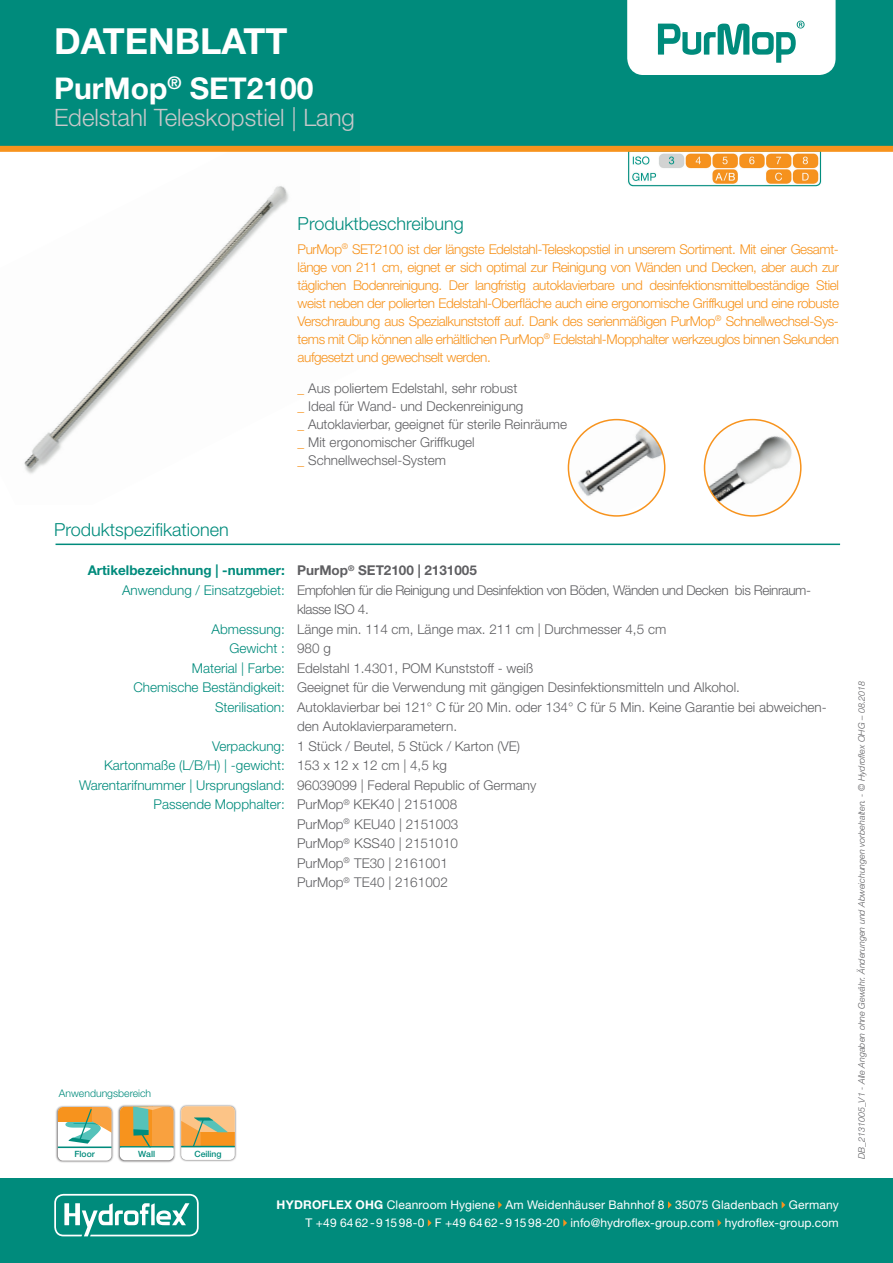
<style>
.page{position:relative;width:893px;height:1263px;background:#fff}
.page>*{position:absolute;margin:0;border:0;box-sizing:border-box;transform-origin:0 0}
.t1{font:700 36px "Helvetica Neue LT Std";color:#fff}
.t2{font:700 30px "Helvetica Neue LT Std";color:#fff}
.t3{font:300 24px "Helvetica Neue LT Std";color:#c7c8ca}
.t4{font:300 18px "Helvetica Neue LT Std";color:#008b7c}
.t5{font:300 13.5px/19.5px "Helvetica Neue LT Std";color:#5f5f62}
.t6{font:300 13.5px/18px "Helvetica Neue LT Std";letter-spacing:-.03em;color:#f7931d;text-align:justify}
.t7{font:300 13.5px "Helvetica Neue LT Std";color:#008b7c}
.t8{font:300 13.5px "Helvetica Neue LT Std";letter-spacing:-.03em;color:#5f5f62}
.t9{font:700 13.5px "Helvetica Neue LT Std";color:#008b7c}
.t10{font:700 13.5px "Helvetica Neue LT Std";color:#5f5f62}
.t11{font:12px "Helvetica Neue LT Std";letter-spacing:.01em;color:#fff}
.t12{font:300 10.5px "Helvetica Neue LT Std";color:#008b7c}
.t13{font:italic 300 9px "Helvetica Neue LT Std";color:#5f5f62}
.t14{font:500 8.7px "Helvetica Neue";letter-spacing:-.005em;color:#008b7c}
.s1{color:#f7931d}
.s2{font-weight:700}
</style>
<div class="page">
<img style="left:24px;top:186px;width:265px;height:288px">
<img style="left:628px;top:152px;width:194px;height:35px">
<div style="left:0;top:0;width:893px;height:148px;background:#008b7c"></div>
<svg style="left:627px;top:0;width:209px;height:74px;background:#d8edeb"></svg>
<div style="left:0;top:1178px;width:893px;height:85px;background:#008b7c"></div>
<svg style="left:498px;top:1201px;width:4px;height:7px"></svg>
<svg style="left:668px;top:1201px;width:4px;height:7px"></svg>
<svg style="left:782px;top:1201px;width:3px;height:7px"></svg>
<svg style="left:428px;top:1219px;width:4px;height:7px"></svg>
<svg style="left:563px;top:1219px;width:4px;height:7px"></svg>
<svg style="left:718px;top:1219px;width:3px;height:7px"></svg>
<svg style="left:54px;top:1194px;width:145px;height:42px"></svg>
<hr style="left:56px;top:544px;width:784px;height:1px;background:#008b7c">
<div style="left:0;top:146px;width:893px;height:6px;background:#f7931d"></div>
<img style="left:117px;top:1105px;width:59px;height:58px">
<div style="left:120px;top:1106px;width:54px;height:54px;background:#fff;border-radius:5px"></div>
<svg style="left:120px;top:1106px;width:54px;height:43px;background:#d1a14d"></svg>
<hr style="left:120px;top:1146px;width:54px;height:2px;background:#008b7c">
<div style="left:120px;top:1148px;width:54px;height:9px;background:#fff;border-radius:2px"></div>
<img style="left:179px;top:1105px;width:58px;height:57px">
<div style="left:181px;top:1106px;width:54px;height:54px;background:#fff;border-radius:5px"></div>
<svg style="left:181px;top:1106px;width:54px;height:40px;background:#e3b168"></svg>
<hr style="left:181px;top:1146px;width:54px;height:1px;background:#008b7c">
<img style="left:55px;top:1106px;width:59px;height:57px">
<div style="left:58px;top:1107px;width:54px;height:54px;background:#fff;border-radius:5px"></div>
<div style="left:58px;top:1107px;width:34px;height:14px;background:#f7931d"></div>
<svg style="left:65px;top:1107px;width:47px;height:36px"></svg>
<hr style="left:58px;top:1146px;width:54px;height:2px;background:#008b7c">
<img style="left:568px;top:420px;width:97px;height:96px">
<div style="left:568px;top:419px;width:97px;height:98px;border:2px solid #f7931d;border-radius:50%"></div>
<img style="left:704px;top:420px;width:97px;height:96px">
<div style="left:704px;top:419px;width:97px;height:98px;border:2px solid #f7931d;border-radius:50%"></div>
<p class="t1" style="left:54px;top:19px;width:235px">DATENBLATT</p>
<p class="t2" style="left:54px;top:70px;width:261px">PurMop<sup>®</sup> SET2100</p>
<p class="t3" style="left:54px;top:103px;width:302px">Edelstahl Teleskopstiel | Lang</p>
<p class="t4" style="left:298px;top:212px;width:168px">Produktbeschreibung</p>
<p class="t6" style="left:298px;top:240px;width:543px">PurMop<sup>®</sup> SET2100 ist der längste Edelstahl-Teleskopstiel in unserem Sortiment. Mit einer Gesamt&shy;länge von 211 cm, eignet er sich optimal zur Reinigung von Wänden und Decken, aber auch zur täglichen Bodenreinigung. Der langfristig autoklavierbare und desinfektionsmittelbeständige Stiel weist neben der polierten Edelstahl-Oberfläche auch eine ergonomische Griffkugel und eine robuste Verschraubung aus Spezialkunststoff auf. Dank des serienmäßigen PurMop<sup>®</sup> Schnellwechsel-Sys&shy;tems mit Clip können alle erhältlichen PurMop<sup>®</sup> Edelstahl-Mopphalter werkzeuglos binnen Sekunden aufgesetzt und gewechselt werden.</p>
<p class="t5" style="left:298px;top:378px;width:221px"><span class="s1">_</span> Aus poliertem Edelstahl, sehr robust</p>
<p class="t5" style="left:298px;top:396px;width:227px"><span class="s1">_</span> Ideal für Wand- und Deckenreinigung</p>
<p class="t5" style="left:298px;top:414px;width:271px"><span class="s1">_</span> Autoklavierbar, geeignet für sterile Reinräume</p>
<p class="t5" style="left:298px;top:432px;width:179px"><span class="s1">_</span> Mit ergonomischer Griffkugel</p>
<p class="t5" style="left:298px;top:450px;width:150px"><span class="s1">_</span> Schnellwechsel-System</p>
<p class="t4" style="left:54px;top:518px;width:176px">Produktspezifikationen</p>
<p class="t9" style="left:88px;top:562px;width:199px">Artikelbezeichnung | -nummer:</p>
<p class="t7" style="left:122px;top:582px;width:164px">Anwendung / Einsatzgebiet:</p>
<p class="t7" style="left:212px;top:621px;width:75px">Abmessung:</p>
<p class="t7" style="left:230px;top:640px;width:57px">Gewicht :</p>
<p class="t7" style="left:192px;top:660px;width:95px">Material | Farbe:</p>
<p class="t7" style="left:133px;top:679px;width:153px">Chemische Beständigkeit:</p>
<p class="t7" style="left:215px;top:699px;width:71px">Sterilisation:</p>
<p class="t7" style="left:212px;top:738px;width:74px">Verpackung:</p>
<p class="t7" style="left:104px;top:757px;width:182px">Kartonmaße (L/B/H) | -gewicht:</p>
<p class="t7" style="left:79px;top:777px;width:207px">Warentarifnummer | Ursprungsland:</p>
<p class="t7" style="left:154px;top:796px;width:133px">Passende Mopphalter:</p>
<p class="t10" style="left:297px;top:562px;width:181px">PurMop<sup>®</sup> SET2100 | 2131005</p>
<p class="t8" style="left:297px;top:582px;width:515px">Empfohlen für die Reinigung und Desinfektion von Böden, Wänden und Decken bis Reinraum-</p>
<p class="t8" style="left:297px;top:601px;width:73px">klasse ISO 4.</p>
<p class="t5" style="left:297px;top:619px;width:371px">Länge min. 114 cm, Länge max. 211 cm | Durchmesser 4,5 cm</p>
<p class="t5" style="left:297px;top:638px;width:35px">980 g</p>
<p class="t5" style="left:297px;top:658px;width:238px">Edelstahl 1.4301, POM Kunststoff - weiß</p>
<p class="t5" style="left:297px;top:677px;width:444px">Geeignet für die Verwendung mit gängigen Desinfektionsmitteln und Alkohol.</p>
<p class="t5" style="left:297px;top:697px;width:531px">Autoklavierbar bei 121° C für 20 Min. oder 134° C für 5 Min. Keine Garantie bei abweichen&shy;den Autoklavierparametern.</p>
<p class="t5" style="left:297px;top:736px;width:224px">1 Stück / Beutel, 5 Stück / Karton (VE)</p>
<p class="t5" style="left:297px;top:755px;width:151px">153 x 12 x 12 cm | 4,5 kg</p>
<p class="t5" style="left:297px;top:775px;width:241px">96039099 | Federal Republic of Germany</p>
<p class="t5" style="left:297px;top:794px;width:162px">PurMop<sup>®</sup> KEK40 | 2151008</p>
<p class="t5" style="left:297px;top:814px;width:163px">PurMop<sup>®</sup> KEU40 | 2151003</p>
<p class="t5" style="left:297px;top:833px;width:162px">PurMop<sup>®</sup> KSS40 | 2151010</p>
<p class="t5" style="left:297px;top:853px;width:152px">PurMop<sup>®</sup> TE30 | 2161001</p>
<p class="t5" style="left:297px;top:872px;width:152px">PurMop<sup>®</sup> TE40 | 2161002</p>
<p class="t12" style="left:59px;top:1087px;width:94px">Anwendungsbereich</p>
<p class="t14" style="left:75px;top:1149px;width:22px">Floor</p>
<p class="t14" style="left:138px;top:1149px;width:18px">Wall</p>
<p class="t14" style="left:194px;top:1148px;width:29px">Ceiling</p>
<p class="t11" style="left:277px;top:1197px;width:564px"><span class="s2">HYDROFLEX OHG</span> Cleanroom Hygiene Am Weidenhäuser Bahnhof 8 35075 Gladenbach Germany</p>
<p class="t11" style="left:306px;top:1215px;width:535px">T +49 6462-91598-0 F +49 6462-91598-20 info@hydroflex-group.com hydroflex-group.com</p>
<p class="t13" style="left:856px;top:1159px;width:480px;rotate:-90deg">DB_2131005_V1 - Alle Angaben ohne Gewähr. Änderungen und Abweichungen vorbehalten. - © Hydroflex OHG – 08.2018</p>
</div>
